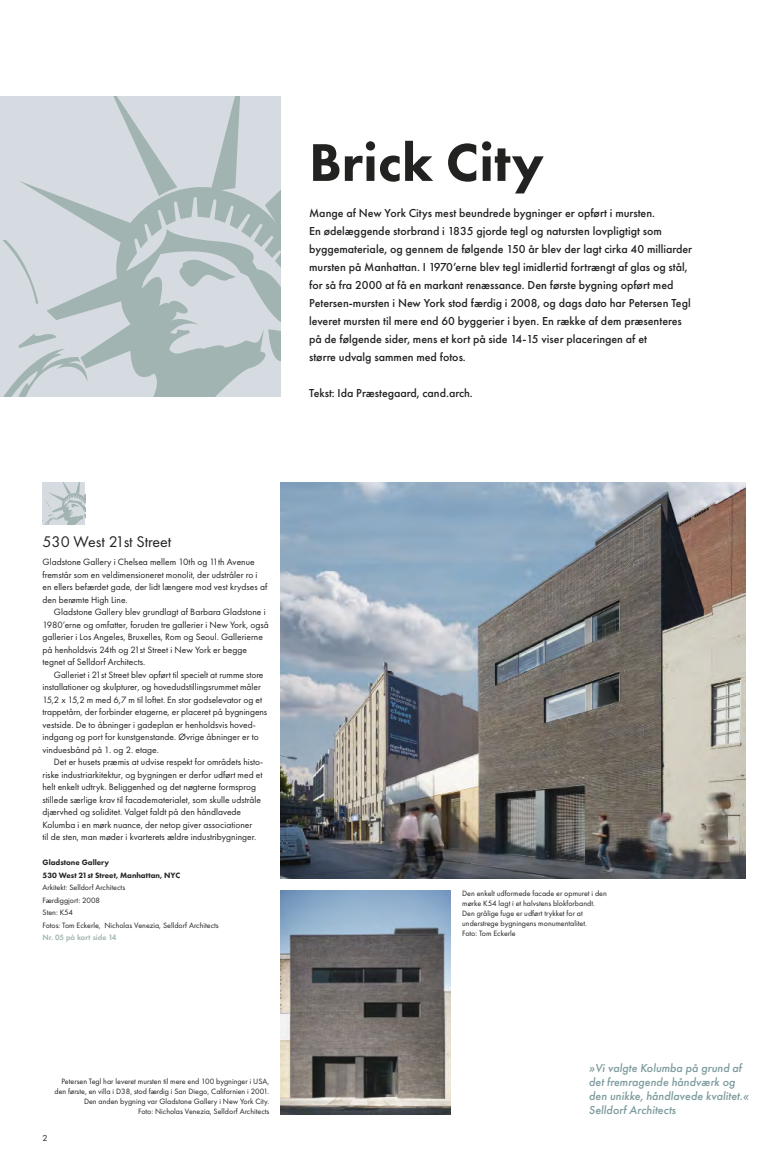
<style>
.page{position:relative;width:777px;height:1171px;background:#fff}
.page>*{position:absolute;margin:0;border:0;box-sizing:border-box;transform-origin:0 0}
.CITAT{font:800 55px "Futura PT";color:#222221}
.RUBRIK_2{font:16px "Futura PT";color:#222221}
.CITAT-2{font:500 12px/18px "Futura PT";color:#222221}
.CITAT-3{font:italic 500 12px/14px "Futura PT";color:#7d9b9e}
.BRØD_INDRYK{font:9.5px/12.5px "Futura PT";color:#222221}
.BRØD{font:9.5px/12.5px "Futura PT";color:#222221}
.t1{font:9px "Futura PT";color:#222221}
.BILLED{font:8px/10px "Futura PT";color:#222221}
.INFOBOX{font:8px "Futura PT";color:#222221}
.INFOBOX_RUBRIK{font:800 8px "Futura PT";color:#222221}
.INFOBOX-2{font:600 8px "Futura PT";color:#a2b4b1}
</style>
<div class="page">
<div style="left:0;top:96px;width:281px;height:301px;background:#d5dbe1"></div>
<svg style="left:20px;top:96px;width:261px;height:301px"></svg>
<svg style="left:106px;top:96px;width:71px;height:100px"></svg>
<svg style="left:3px;top:240px;width:35px;height:64px"></svg>
<svg style="left:3px;top:332px;width:85px;height:65px"></svg>
<svg style="left:268px;top:329px;width:13px;height:68px"></svg>
<svg style="left:43px;top:482px;width:42px;height:42px;background:#c6cfd2"></svg>
<img style="left:281px;top:890px;width:170px;height:224px">
<img style="left:281px;top:482px;width:465px;height:397px">
<p class="CITAT" style="left:309px;top:128px;width:236px">Brick City</p>
<p class="CITAT-2" style="left:309px;top:204px;width:384px">Mange af New York Citys mest beundrede bygninger er opført i mursten.<br>En ødelæggende storbrand i 1835 gjorde tegl og natursten lovpligtigt som byggemateriale, og gennem de følgende 150 år blev der lagt cirka 40 milliarder mursten på Manhattan. I 1970’erne blev tegl imidlertid fortrængt af glas og stål, for så fra 2000 at få en markant renæssance. Den første bygning opført med Petersen-mursten i New York stod færdig i 2008, og dags dato har Petersen Tegl leveret mursten til mere end 60 byggerier i byen. En række af dem præsenteres på de følgende sider, mens et kort på side 14-15 viser placeringen af et<br>større udvalg sammen med fotos.</p>
<p class="CITAT-2" style="left:309px;top:384px;width:165px">Tekst: Ida Præstegaard, cand.arch.</p>
<p class="RUBRIK_2" style="left:43px;top:532px;width:130px">530 West 21st Street</p>
<p class="BRØD" style="left:43px;top:556px;width:226px">Gladstone Gallery i Chelsea mellem 10th og 11th Avenue fremstår som en veldimensioneret monolit, der udstråler ro i en ellers befærdet gade, der lidt længere mod vest krydses af den berømte High Line.</p>
<p class="BRØD_INDRYK" style="left:43px;top:606px;width:228px;text-indent:11px">Gladstone Gallery blev grundlagt af Barbara Gladstone i 1980’erne og omfatter, foruden tre gallerier i New York, også gallerier i Los Angeles, Bruxelles, Rom og Seoul. Gallerierne på henholdsvis 24th og 21st Street i New York er begge tegnet af Selldorf Architects.</p>
<p class="BRØD_INDRYK" style="left:43px;top:668px;width:226px;text-indent:11px">Galleriet i 21st Street blev opført til specielt at rumme store installationer og skulpturer, og hovedudstillingsrummet måler 15,2 x 15,2 m med 6,7 m til loftet. En stor godselevator og et trappetårn, der forbinder etagerne, er placeret på bygningens vestside. De to åbninger i gadeplan er henholdsvis hoved&shy;indgang og port for kunstgenstande. Øvrige åbninger er to vinduesbånd på 1. og 2. etage.</p>
<p class="BRØD_INDRYK" style="left:43px;top:756px;width:222px;text-indent:11px">Det er husets præmis at udvise respekt for områdets histo&shy;riske industriarkitektur, og bygningen er derfor udført med et helt enkelt udtryk. Beliggenhed og det nøgterne formsprog stillede særlige krav til facadematerialet, som skulle udstråle djærvhed og soliditet. Valget faldt på den håndlavede Kolumba i en mørk nuance, der netop giver associationer<br>til de sten, man møder i kvarterets ældre industribygninger.</p>
<p class="INFOBOX_RUBRIK" style="left:43px;top:857px;width:68px">Gladstone Gallery</p>
<p class="INFOBOX_RUBRIK" style="left:43px;top:870px;width:139px">530 West 21st Street, Manhattan, NYC</p>
<p class="INFOBOX" style="left:43px;top:883px;width:84px">Arkitekt: Selldorf Architects</p>
<p class="INFOBOX" style="left:43px;top:895px;width:59px">Færdiggjort: 2008</p>
<p class="INFOBOX" style="left:43px;top:908px;width:32px">Sten: K54</p>
<p class="INFOBOX" style="left:43px;top:920px;width:178px">Fotos: Tom Eckerle, Nicholas Venezia, Selldorf Architects</p>
<p class="INFOBOX-2" style="left:43px;top:932px;width:75px">Nr. 05 på kort side 14</p>
<p class="t1" style="left:43px;top:1132px;width:7px">2</p>
<p class="BILLED" style="left:55px;top:1076px;width:216px;text-align:right">Petersen Tegl har leveret mursten til mere end 100 bygninger i USA, den første, en villa i D38, stod færdig i San Diego, Californien i 2001.<br>Den anden bygning var Gladstone Gallery i New York City.<br>Foto: Nicholas Venezia, Selldorf Architects</p>
<p class="BILLED" style="left:462px;top:888px;width:146px">Den enkelt udformede facade er opmuret i den mørke K54 lagt i et halvstens blokforbandt.<br>Den grålige fuge er udført trykket for at understrege bygningens monumentalitet.</p>
<p class="BILLED" style="left:462px;top:928px;width:55px">Foto: Tom Eckerle</p>
<p class="CITAT-3" style="left:589px;top:1061px;width:161px">»Vi valgte Kolumba på grund af det fremragende håndværk og den unikke, håndlavede kvalitet.«</p>
<p class="CITAT-3" style="left:589px;top:1103px;width:89px">Selldorf Architects</p>
</div>
